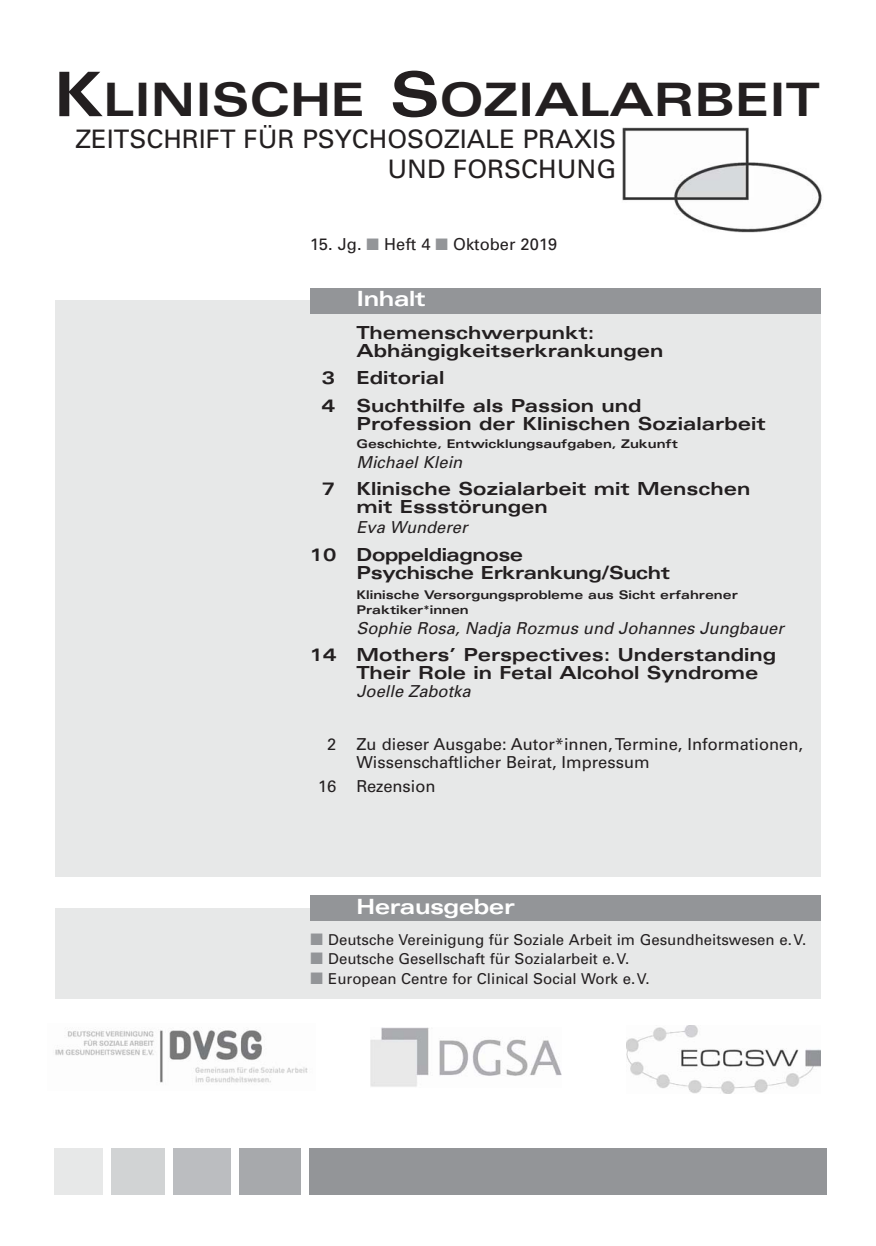
<style>
.page{position:relative;width:876px;height:1246px;background:#fff}
.page>*{position:absolute;margin:0;border:0;box-sizing:border-box;transform-origin:0 0}
.t1{font:700 expanded 46.2px "Univers";letter-spacing:-.005em;color:#231f20}
.t2{font:25.5px/30.6px "Univers";color:#231f20;text-align:right}
.t3{font:700 expanded 21px "Univers";letter-spacing:-.02em;color:#fff}
.t4{font:700 expanded 18px/18px "Univers";color:#231f20}
.t5{font:700 expanded 18px/18px "Univers";letter-spacing:-.02em;color:#231f20}
.t6{font:500 16.5px/18px "Univers CE";color:#231f20}
.t7{font:italic 16.5px "Univers";color:#231f20}
.t8{font:16.5px "Univers";color:#231f20}
.t9{font:15px "Univers";color:#231f20}
.t10{font:700 expanded 12px/15.6px "Univers";color:#231f20}
.s1{font-size:61.5px}
.s2{color:#939598}
</style>
<div class="page">
<img style="left:622px;top:127px;width:200px;height:106px">
<div style="left:55px;top:301px;width:766px;height:576px;background:#e7e8e8"></div>
<div style="left:55px;top:908px;width:766px;height:90px;background:#e7e8e8"></div>
<div style="left:309px;top:1148px;width:517px;height:47px;background:#939598"></div>
<div style="left:54px;top:1148px;width:49px;height:47px;background:#e7e8e8"></div>
<div style="left:111px;top:1148px;width:54px;height:47px;background:#d1d3d4"></div>
<div style="left:173px;top:1148px;width:57px;height:47px;background:#bbbdc0"></div>
<div style="left:239px;top:1148px;width:61px;height:47px;background:#a7a9ac"></div>
<img style="left:370px;top:1028px;width:192px;height:59px">
<img style="left:626px;top:1025px;width:194px;height:69px">
<div style="left:310px;top:288px;width:511px;height:25px;background:#939598"></div>
<div style="left:310px;top:895px;width:511px;height:26px;background:#939598"></div>
<img style="left:55px;top:1030px;width:253px;height:53px">
<h1 class="t1" style="left:54px;top:77px;width:768px"><span class="s1">K</span>LINISCHE <span class="s1">S</span>OZIALARBEIT</h1>
<h2 class="t2" style="left:76px;top:126px;width:542px">ZEITSCHRIFT FÜR PSYCHOSOZIALE PRAXIS<br>UND FORSCHUNG</h2>
<p class="t8" style="left:310px;top:238px;width:249px">15. Jg. <span class="s2">■</span> Heft 4 <span class="s2">■</span> Oktober 2019</p>
<p class="t3" style="left:357px;top:288px;width:71px">Inhalt</p>
<p class="t4" style="left:356px;top:325px;width:309px">Themenschwerpunkt:<br>Abhängigkeitserkrankungen</p>
<p class="t4" style="left:322px;top:365px;width:321px;line-height:27.3px">3 Editorial<br>4 Suchthilfe als Passion und</p>
<p class="t4" style="left:356px;top:415px;width:411px">Profession der Klinischen Sozialarbeit</p>
<p class="t10" style="left:356px;top:436px;width:323px">Geschichte, Entwicklungsaufgaben, Zukunft</p>
<p class="t7" style="left:356px;top:456px;width:107px">Michael Klein</p>
<p class="t4" style="left:356px;top:481px;width:395px;text-indent:-35px">7 Klinische Sozialarbeit mit Menschen mit Essstörungen</p>
<p class="t7" style="left:356px;top:521px;width:113px">Eva Wunderer</p>
<p class="t5" style="left:356px;top:546px;width:315px;text-indent:-47px">10 Doppeldiagnose<br>Psychische Erkrankung/Sucht</p>
<p class="t10" style="left:356px;top:587px;width:383px">Klinische Versorgungsprobleme aus Sicht erfahrener<br>Praktiker*innen</p>
<p class="t7" style="left:356px;top:622px;width:429px">Sophie Rosa, Nadja Rozmus und Johannes Jungbauer</p>
<p class="t4" style="left:356px;top:647px;width:421px;text-indent:-47px">14 Mothers’ Perspectives: Understanding<br>Their Role in Fetal Alcohol Syndrome</p>
<p class="t7" style="left:356px;top:685px;width:116px">Joelle Zabotka</p>
<p class="t6" style="left:356px;top:737px;width:448px;text-indent:-29px">2 Zu dieser Ausgabe: Autor*innen, Termine, Informationen,<br>Wissenschaftlicher Beirat, Impressum</p>
<p class="t6" style="left:318px;top:779px;width:119px">16 Rezension</p>
<p class="t3" style="left:357px;top:896px;width:160px">Herausgeber</p>
<p class="t9" style="left:311px;top:934px;width:497px"><span class="s2">■</span> Deutsche Vereinigung für Soziale Arbeit im Gesundheitswesen e.V.</p>
<p class="t9" style="left:311px;top:953px;width:320px"><span class="s2">■</span> Deutsche Gesellschaft für Sozialarbeit e.V.</p>
<p class="t9" style="left:311px;top:973px;width:341px"><span class="s2">■</span> European Centre for Clinical Social Work e.V.</p>
</div>
